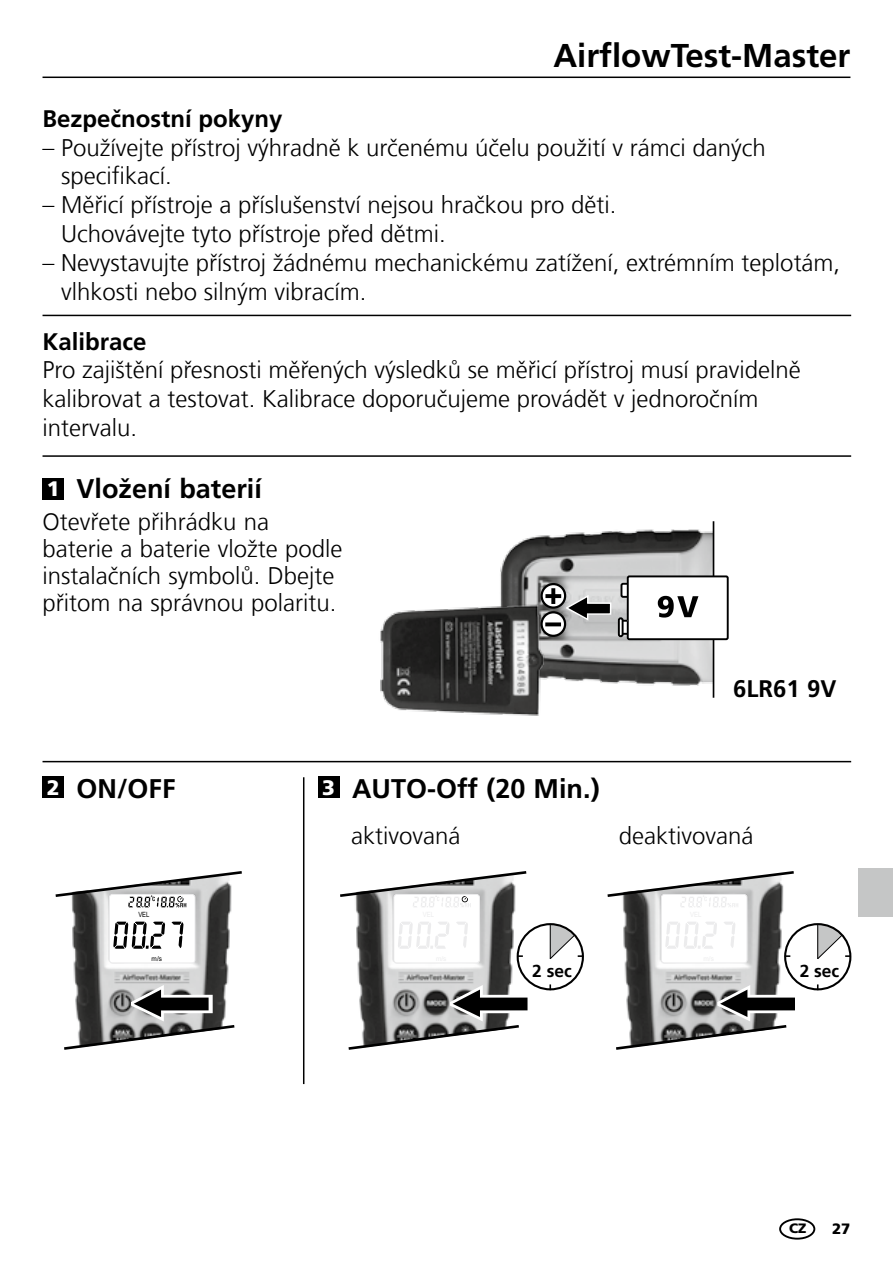
<style>
.page{position:relative;width:893px;height:1263px;background:#fff}
.page>*{position:absolute;margin:0;border:0;box-sizing:border-box;transform-origin:0 0}
.t1{font:700 33px "Frutiger LT Com";color:#000}
.t2{font:700 27px "Frutiger LT Com";color:#000}
.t3{font:300 24px/28.8px "Frutiger LT Com";color:#000}
.t4{font:700 24px "Frutiger LT Com";color:#000}
.t5{font:900 21px "Frutiger LT Com";color:#fff}
.t6{font:700 17.4px "Frutiger LT Com";color:#000}
.t7{font:900 15px "Frutiger LT Com";color:#000}
.t8{font:900 13.5px "Frutiger LT Com";color:#000}
.t9{font:7.2px "Arial";color:#000;scale:.82 1}
.t10{font:6.9px "Arial";color:#000;scale:.95 1}
.s1{font-weight:900;font-size:21px;color:#fff}
</style>
<div class="page">
<hr style="left:43px;top:77px;width:807px;height:1px;background:#000">
<hr style="left:43px;top:761px;width:808px;height:1px;background:#000">
<div style="left:43px;top:478px;width:21px;height:21px;background:#000"></div>
<img style="left:500px;top:521px;width:213px;height:177px">
<hr style="left:713px;top:521px;width:1px;height:177px;background:#000">
<img style="left:380px;top:596px;width:173px;height:120px">
<svg style="left:620px;top:582px;width:7px;height:17px"></svg>
<div style="left:628px;top:576px;width:100px;height:63px;background:#fff;border-radius:2px"></div>
<div style="left:627px;top:575px;width:102px;height:65px;border:2px solid #000;border-radius:2px"></div>
<svg style="left:617px;top:616px;width:11px;height:22px"></svg>
<svg style="left:658px;top:596px;width:40px;height:21px"></svg>
<div style="left:586px;top:602px;width:25px;height:13px;background:#000;border:1px solid #fff"></div>
<svg style="left:542px;top:584px;width:23px;height:24px"></svg>
<div style="left:540px;top:583px;width:26px;height:26px;border:2px solid #000;border-radius:50%"></div>
<svg style="left:542px;top:612px;width:23px;height:24px"></svg>
<div style="left:540px;top:611px;width:26px;height:26px;border:2px solid #000;border-radius:50%"></div>
<svg style="left:545px;top:588px;width:44px;height:38px"></svg>
<div style="left:43px;top:777px;width:21px;height:21px;background:#000"></div>
<hr style="left:303px;top:777px;width:1px;height:307px;background:#000">
<div style="left:318px;top:777px;width:21px;height:21px;background:#000"></div>
<img style="left:356px;top:907px;width:184px;height:82px">
<div style="left:470px;top:995px;width:62px;height:18px;border:6px solid #fff"></div>
<div style="left:473px;top:997px;width:54px;height:13px;background:#000"></div>
<svg style="left:348px;top:985px;width:174px;height:65px"></svg>
<div style="left:394px;top:894px;width:85px;height:69px;background:#fff;border-radius:3px"></div>
<div style="left:393px;top:894px;width:87px;height:69px;border:1px solid #ececed;border-radius:3px"></div>
<svg style="left:398px;top:922px;width:70px;height:27px"></svg>
<svg style="left:340px;top:871px;width:187px;height:36px"></svg>
<img style="left:623px;top:907px;width:185px;height:82px">
<div style="left:741px;top:997px;width:54px;height:13px;background:#000"></div>
<svg style="left:616px;top:985px;width:173px;height:65px"></svg>
<div style="left:784px;top:923px;width:67px;height:67px;border:2px solid #000;border-radius:50%"></div>
<svg style="left:816px;top:924px;width:35px;height:36px"></svg>
<div style="left:661px;top:894px;width:86px;height:69px;background:#fff;border-radius:3px"></div>
<div style="left:661px;top:894px;width:86px;height:69px;border:1px solid #ececed;border-radius:3px"></div>
<svg style="left:665px;top:922px;width:70px;height:27px"></svg>
<svg style="left:607px;top:871px;width:187px;height:36px"></svg>
<div style="left:517px;top:923px;width:67px;height:67px;border:2px solid #000;border-radius:50%"></div>
<svg style="left:549px;top:924px;width:34px;height:36px"></svg>
<svg style="left:517px;top:955px;width:6px;height:2px"></svg>
<svg style="left:549px;top:984px;width:2px;height:6px"></svg>
<img style="left:72px;top:907px;width:160px;height:78px">
<svg style="left:64px;top:985px;width:171px;height:65px"></svg>
<div style="left:109px;top:894px;width:86px;height:69px;background:#fff;border-radius:3px"></div>
<div style="left:109px;top:894px;width:86px;height:69px;border:1px solid #ececed;border-radius:3px"></div>
<svg style="left:113px;top:921px;width:71px;height:28px"></svg>
<svg style="left:55px;top:871px;width:187px;height:36px"></svg>
<div style="left:779px;top:1218px;width:36px;height:21px;border:2px solid #000;border-radius:50%"></div>
<div style="left:859px;top:868px;width:34px;height:49px;background:#c5c6c6"></div>
<hr style="left:43px;top:455px;width:808px;height:2px;background:#000">
<hr style="left:43px;top:315px;width:808px;height:1px;background:#000">
<h1 class="t1" style="left:553px;top:36px;width:299px">AirflowTest-Master</h1>
<p class="t4" style="left:43px;top:104px;width:242px">Bezpečnostní pokyny</p>
<p class="t3" style="left:61px;top:133px;width:706px;text-indent:-19px">– Používejte přístroj výhradně k určenému účelu použití v rámci daných specifikací.</p>
<p class="t3" style="left:61px;top:191px;width:557px;text-indent:-19px">– Měřicí přístroje a příslušenství nejsou hračkou pro děti.<br>Uchovávejte tyto přístroje před dětmi.</p>
<p class="t3" style="left:61px;top:248px;width:781px;text-indent:-19px">– Nevystavujte přístroj žádnému mechanickému zatížení, extrémním teplotám, vlhkosti nebo silným vibracím.</p>
<p class="t4" style="left:43px;top:327px;width:106px">Kalibrace</p>
<p class="t3" style="left:43px;top:356px;width:760px">Pro zajištění přesnosti měřených výsledků se měřicí přístroj musí pravidelně kalibrovat a testovat. Kalibrace doporučujeme provádět v jednoročním intervalu.</p>
<p class="t5" style="left:47px;top:476px;width:14px">1</p>
<p class="t2" style="left:77px;top:473px;width:187px">Vložení baterií</p>
<p class="t3" style="left:43px;top:508px;width:302px;line-height:27px">Otevřete přihrádku na baterie a baterie vložte podle instalačních symbolů. Dbejte přitom na správnou polaritu.</p>
<p class="t4" style="left:733px;top:674px;width:105px">6LR61 9V</p>
<p class="t2" style="left:47px;top:773px;width:130px"><span class="s1">2</span> ON/OFF</p>
<p class="t5" style="left:322px;top:775px;width:14px">3</p>
<p class="t2" style="left:352px;top:773px;width:249px">AUTO-Off (20 Min.)</p>
<p class="t3" style="left:351px;top:821px;width:111px">aktivovaná</p>
<p class="t3" style="left:619px;top:821px;width:136px">deaktivovaná</p>
<p class="t9" style="left:138px;top:910px;width:15px">VEL</p>
<p class="t10" style="left:152px;top:954px;width:13px">m/s</p>
<p class="t6" style="left:532px;top:960px;width:41px">2 sec</p>
<p class="t6" style="left:800px;top:960px;width:41px">2 sec</p>
<p class="t8" style="left:789px;top:1220px;width:19px">CZ</p>
<p class="t7" style="left:832px;top:1219px;width:20px">27</p>
</div>
